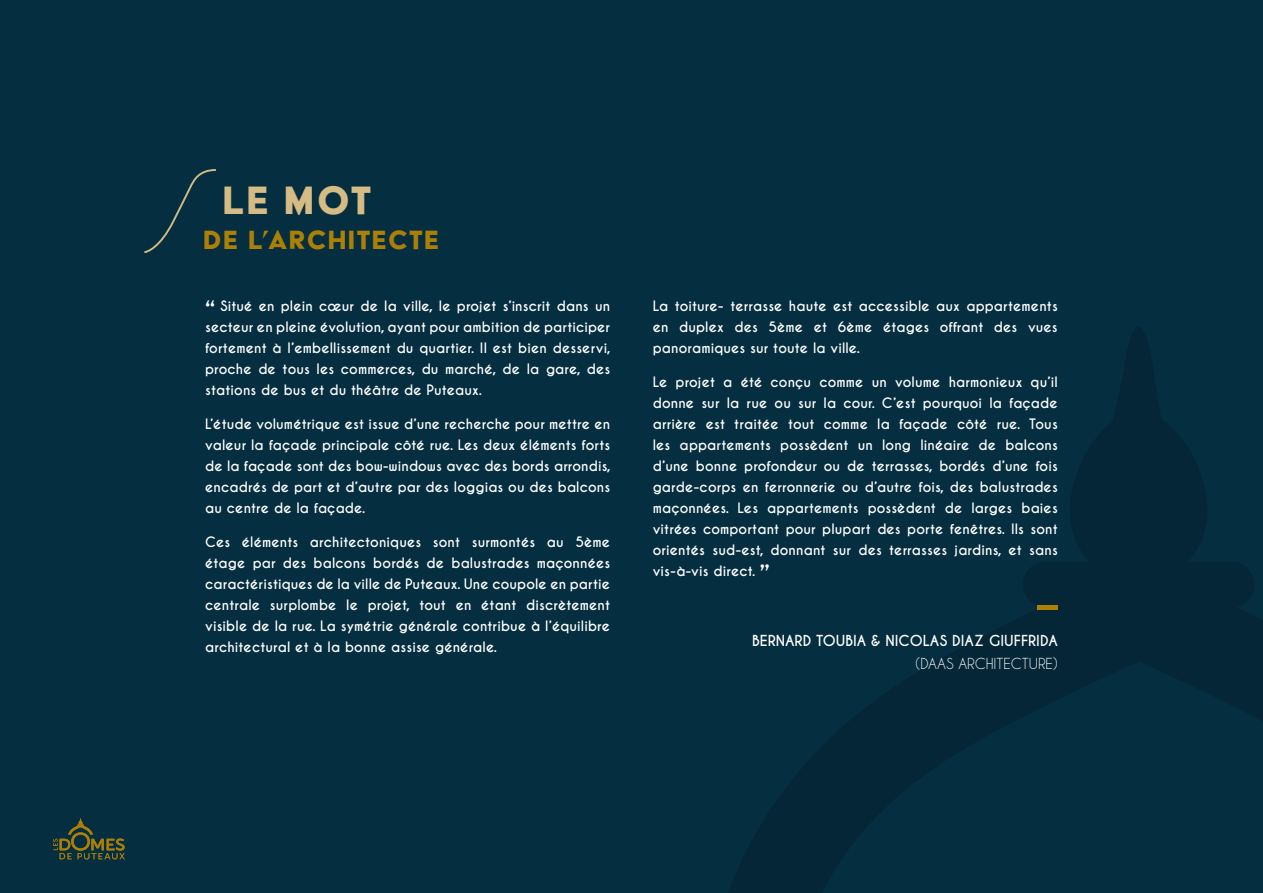
<style>
.page{position:relative;width:1263px;height:893px;background:#052e40}
.page>*{position:absolute;margin:0;border:0;box-sizing:border-box;transform-origin:0 0}
.t1{font:45px "Acier Text Solid";color:#d5bb84}
.t2{font:39px "Caviar Dreams";color:#fff}
.t3{font:30px "Acier Text Solid";letter-spacing:.05em;color:#ac8007}
.t4{font:700 14.25px "Caviar Dreams";color:#fff}
.t5{font:14.25px "Caviar Dreams";color:#fff}
.t6{font:700 13.5px/21px "Caviar Dreams";letter-spacing:.01em;color:#fff;text-align:justify}
</style>
<div class="page">
<svg style="left:144px;top:169px;width:72px;height:84px"></svg>
<div style="left:1037px;top:605px;width:21px;height:5px;background:#ac8007"></div>
<svg style="left:53px;top:818px;width:72px;height:41px"></svg>
<h1 class="t1" style="left:223px;top:183px;width:150px">LE MOT</h1>
<h3 class="t3" style="left:203px;top:228px;width:237px">DE L’ARCHITECTE</h3>
<h2 class="t2" style="left:205px;top:298px;width:12px">“</h2>
<p class="t6" style="left:205px;top:296px;width:407px;text-indent:15px">Situé en plein cœur de la ville, le projet s’inscrit dans un secteur en pleine évolution, ayant pour ambition de participer fortement à l’embellissement du quartier. Il est bien desservi, proche de tous les commerces, du marché, de la gare, des stations de bus et du théâtre de Puteaux.</p>
<p class="t6" style="left:205px;top:414px;width:407px">L’étude volumétrique est issue d’une recherche pour mettre en valeur la façade principale côté rue. Les deux éléments forts de la façade sont des bow-windows avec des bords arrondis, encadrés de part et d’autre par des loggias ou des balcons au centre de la façade.</p>
<p class="t6" style="left:205px;top:532px;width:406px">Ces éléments architectoniques sont surmontés au 5ème étage par des balcons bordés de balustrades maçonnées caractéristiques de la ville de Puteaux. Une coupole en partie centrale surplombe le projet, tout en étant discrètement visible de la rue. La symétrie générale contribue à l’équilibre architectural et à la bonne assise générale.</p>
<p class="t6" style="left:653px;top:296px;width:406px">La toiture- terrasse haute est accessible aux appartements en duplex des 5ème et 6ème étages offrant des vues panoramiques sur toute la ville.</p>
<p class="t6" style="left:653px;top:372px;width:406px">Le projet a été conçu comme un volume harmonieux qu’il donne sur la rue ou sur la cour. C’est pourquoi la façade arrière est traitée tout comme la façade côté rue. Tous les appartements possèdent un long linéaire de balcons d’une bonne profondeur ou de terrasses, bordés d’une fois garde-corps en ferronnerie ou d’autre fois, des balustrades maçonnées. Les appartements possèdent de larges baies vitrées comportant pour plupart des porte fenêtres. Ils sont orientés sud-est, donnant sur des terrasses jardins, et sans vis-à-vis direct.</p>
<h2 class="t2" style="left:760px;top:563px;width:12px">”</h2>
<p class="t4" style="left:752px;top:635px;width:307px">BERNARD TOUBIA &amp; NICOLAS DIAZ GIUFFRIDA</p>
<p class="t5" style="left:915px;top:657px;width:144px">(DAAS ARCHITECTURE)</p>
</div>
